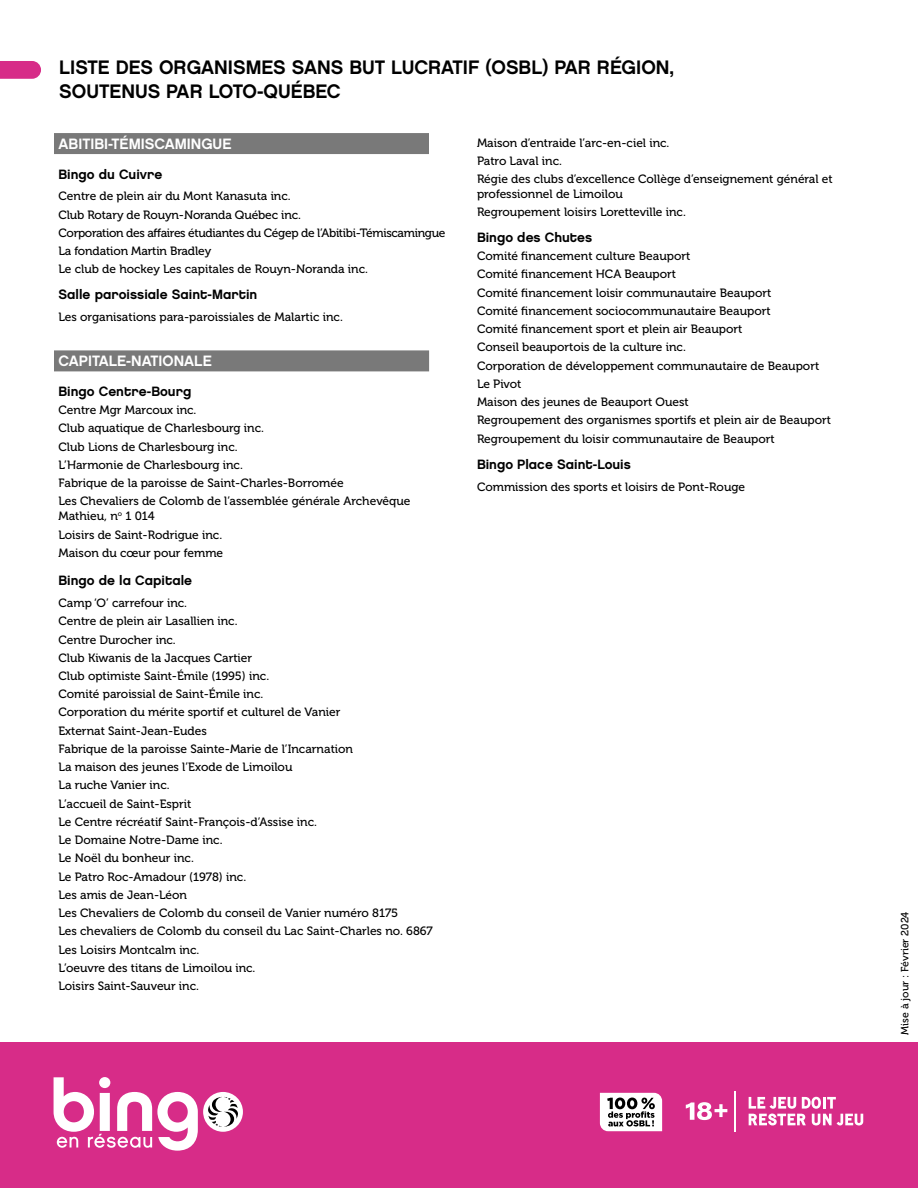
<style>
.page{position:relative;width:918px;height:1188px;background:#fff}
.page>*{position:absolute;margin:0;border:0;box-sizing:border-box;transform-origin:0 0}
.t1{font:19.5px/23.4px "Chalet New York Nineteen Eighty";color:#000}
.t2{font:15px "Chalet New York Nineteen Eighty";color:#fff}
.t3{font:13.5px "Chalet New York Nineteen Eighty";color:#000}
.t4{font:12px/18.3px "Museo 500";color:#000}
.t5{font:10.5px "Museo 500";color:#000}
</style>
<div class="page">
<svg style="left:0;top:61px;width:41px;height:18px"></svg>
<div style="left:0;top:1043px;width:918px;height:145px;background:#d72c88"></div>
<svg style="left:600px;top:1093px;width:62px;height:38px;background:#c2c0c1"></svg>
<svg style="left:749px;top:1097px;width:114px;height:28px"></svg>
<hr style="left:735px;top:1091px;width:1px;height:40px;background:#fff">
<svg style="left:686px;top:1102px;width:41px;height:18px"></svg>
<svg style="left:54px;top:1077px;width:144px;height:74px"></svg>
<div style="left:203px;top:1092px;width:40px;height:40px;background:#fff;border-radius:50%"></div>
<svg style="left:208px;top:1097px;width:30px;height:30px"></svg>
<div style="left:54px;top:133px;width:375px;height:21px;background:#797979"></div>
<div style="left:54px;top:350px;width:375px;height:21px;background:#797979"></div>
<h1 class="t1" style="left:59px;top:56px;width:616px">LISTE DES ORGANISMES SANS BUT LUCRATIF (OSBL) PAR RÉGION,<br>SOUTENUS PAR LOTO-QUÉBEC</h1>
<p class="t2" style="left:59px;top:134px;width:174px">ABITIBI-TÉMISCAMINGUE</p>
<p class="t3" style="left:58px;top:165px;width:105px">Bingo du Cuivre</p>
<p class="t4" style="left:58px;top:187px;width:389px">Centre de plein air du Mont Kanasuta inc.<br>Club Rotary de Rouyn-Noranda Québec inc.<br>Corporation des affaires étudiantes du Cégep de l’Abitibi-Témiscamingue La fondation Martin Bradley<br>Le club de hockey Les capitales de Rouyn-Noranda inc.</p>
<p class="t3" style="left:58px;top:286px;width:200px">Salle paroissiale Saint-Martin</p>
<p class="t4" style="left:58px;top:308px;width:286px">Les organisations para-paroissiales de Malartic inc.</p>
<p class="t2" style="left:59px;top:352px;width:155px">CAPITALE-NATIONALE</p>
<p class="t3" style="left:58px;top:383px;width:134px">Bingo Centre-Bourg</p>
<p class="t4" style="left:58px;top:401px;width:354px">Centre Mgr Marcoux inc.<br>Club aquatique de Charlesbourg inc.<br>Club Lions de Charlesbourg inc.<br>L’Harmonie de Charlesbourg inc.<br>Fabrique de la paroisse de Saint-Charles-Borromée<br>Les Chevaliers de Colomb de l’assemblée générale Archevêque</p>
<p class="t4" style="left:58px;top:507px;width:166px">Mathieu, n<sup>o</sup> 1 014<br>Loisirs de Saint-Rodrigue inc.<br>Maison du cœur pour femme</p>
<p class="t3" style="left:58px;top:572px;width:135px">Bingo de la Capitale</p>
<p class="t4" style="left:58px;top:594px;width:376px">Camp ‘O’ carrefour inc.<br>Centre de plein air Lasallien inc.<br>Centre Durocher inc.<br>Club Kiwanis de la Jacques Cartier<br>Club optimiste Saint-Émile (1995) inc.<br>Comité paroissial de Saint-Émile inc.<br>Corporation du mérite sportif et culturel de Vanier<br>Externat Saint-Jean-Eudes<br>Fabrique de la paroisse Sainte-Marie de l’Incarnation<br>La maison des jeunes l’Exode de Limoilou<br>La ruche Vanier inc.<br>L’accueil de Saint-Esprit<br>Le Centre récréatif Saint-François-d’Assise inc.<br>Le Domaine Notre-Dame inc.<br>Le Noël du bonheur inc.<br>Le Patro Roc-Amadour (1978) inc.<br>Les amis de Jean-Léon<br>Les Chevaliers de Colomb du conseil de Vanier numéro 8175<br>Les chevaliers de Colomb du conseil du Lac Saint-Charles no. 6867<br>Les Loisirs Montcalm inc.<br>L’oeuvre des titans de Limoilou inc.<br>Loisirs Saint-Sauveur inc.</p>
<p class="t4" style="left:477px;top:133px;width:357px">Maison d’entraide l’arc-en-ciel inc.<br>Patro Laval inc.<br>Régie des clubs d’excellence Collège d’enseignement général et</p>
<p class="t4" style="left:477px;top:185px;width:210px">professionnel de Limoilou<br>Regroupement loisirs Loretteville inc.</p>
<p class="t3" style="left:477px;top:229px;width:117px">Bingo des Chutes</p>
<p class="t4" style="left:477px;top:247px;width:356px">Comité financement culture Beauport<br>Comité financement HCA Beauport<br>Comité financement loisir communautaire Beauport<br>Comité financement sociocommunautaire Beauport<br>Comité financement sport et plein air Beauport<br>Conseil beauportois de la culture inc.<br>Corporation de développement communautaire de Beauport Le Pivot<br>Maison des jeunes de Beauport Ouest<br>Regroupement des organismes sportifs et plein air de Beauport Regroupement du loisir communautaire de Beauport</p>
<p class="t3" style="left:477px;top:456px;width:155px">Bingo Place Saint-Louis</p>
<p class="t4" style="left:477px;top:477px;width:270px">Commission des sports et loisirs de Pont-Rouge</p>
<p class="t5" style="left:899px;top:1035px;width:125px;rotate:-90deg">Mise à jour : Février 2024</p>
</div>
